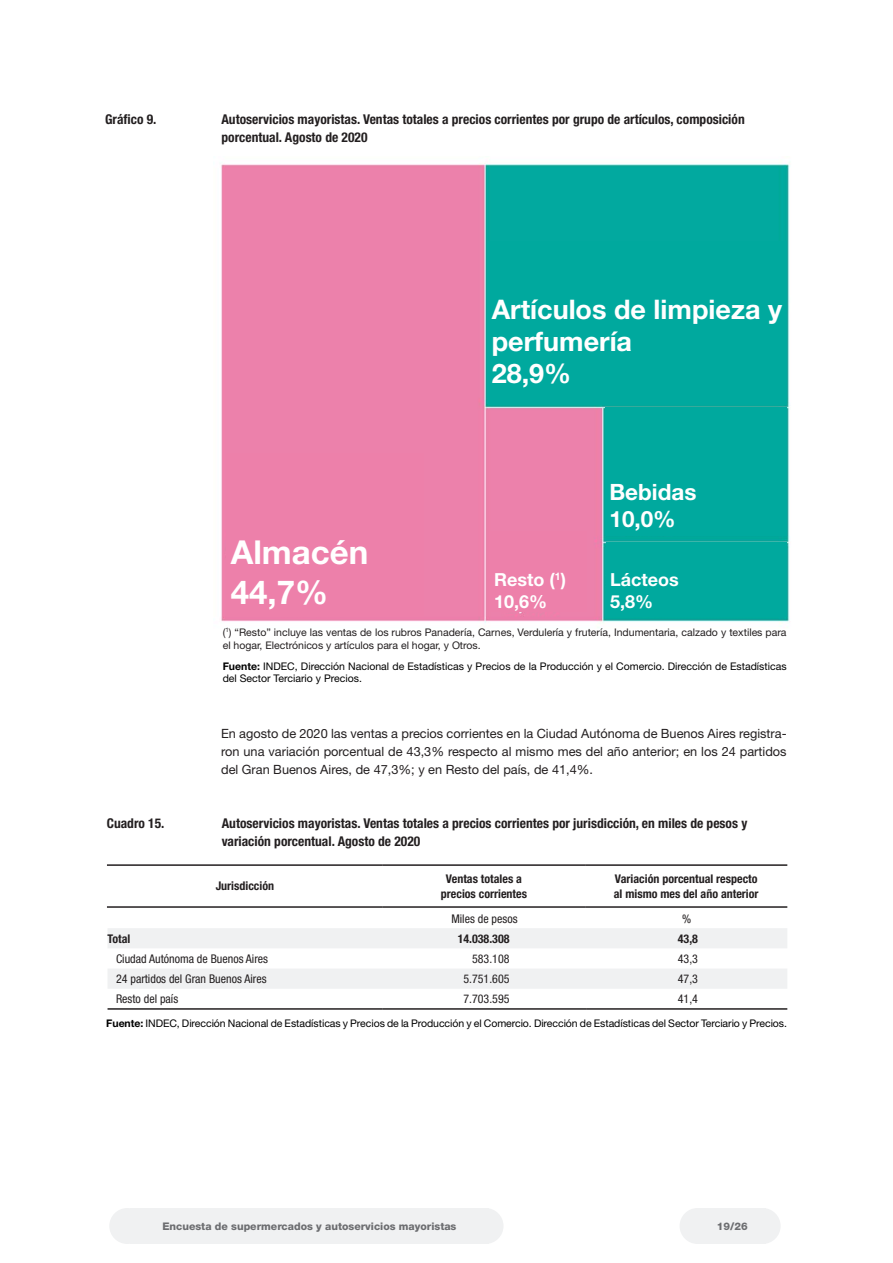
<style>
.page{position:relative;width:893px;height:1263px;background:#fff}
.page>*{position:absolute;margin:0;border:0;box-sizing:border-box;transform-origin:0 0}
.t1{font:700 33px "Helvetica Neue LT Std";color:#fff}
.t2{font:700 27px/32.4px "Helvetica Neue LT Std";color:#fff}
.t3{font:700 22.5px/27px "Helvetica Neue LT Std";color:#fff}
.t4{font:700 18px "Helvetica Neue LT Std";color:#fff}
.t5{font:700 condensed 13.5px/18px "Helvetica Neue LT Std";color:#231f20}
.t6{font:12.75px/18px "Helvetica Neue LT Std";color:#231f20;text-align:justify}
.t7{font:condensed 12px "Helvetica Neue LT Std";color:#231f20}
.t8{font:700 condensed 12px "Helvetica Neue LT Std";color:#231f20}
.t9{font:10.5px/12.6px "Helvetica Neue LT Std";letter-spacing:-.005em;color:#000}
.Llamada{font:10.5px/12.6px "Helvetica Neue LT Std";color:#231f20}
.t10{font:800 10.5px "Helvetica Neue LT Std";color:#6c6d70}
.s1{font-weight:700}
</style>
<div class="page">
<div style="left:680px;top:1208px;width:35px;height:36px;background:#f0f1f2;border-radius:50%"></div>
<div style="left:109px;top:1208px;width:36px;height:36px;background:#f0f1f2;border-radius:50%"></div>
<div style="left:745px;top:1208px;width:36px;height:36px;background:#f0f1f2;border-radius:50%"></div>
<div style="left:468px;top:1208px;width:35px;height:36px;background:#f0f1f2;border-radius:50%"></div>
<div style="left:699px;top:1208px;width:66px;height:36px;background:#f0f1f2"></div>
<div style="left:130px;top:1208px;width:359px;height:36px;background:#f0f1f2"></div>
<img style="left:221px;top:164px;width:569px;height:464px">
<svg style="left:108px;top:928px;width:679px;height:61px"></svg>
<hr style="left:108px;top:1008px;width:275px;height:2px;background:#231f20">
<hr style="left:383px;top:1008px;width:203px;height:2px;background:#231f20">
<hr style="left:586px;top:1008px;width:201px;height:2px;background:#231f20">
<hr style="left:107px;top:864px;width:276px;height:2px;background:#231f20">
<hr style="left:383px;top:864px;width:202px;height:2px;background:#231f20">
<hr style="left:585px;top:864px;width:202px;height:2px;background:#231f20">
<hr style="left:107px;top:906px;width:276px;height:2px;background:#231f20">
<hr style="left:383px;top:906px;width:202px;height:2px;background:#231f20">
<hr style="left:585px;top:906px;width:202px;height:2px;background:#231f20">
<div style="left:490px;top:531px;width:97px;height:81px;background:#ed80aa"></div>
<div style="left:227px;top:453px;width:197px;height:164px;background:#ed80aa"></div>
<div style="left:487px;top:241px;width:299px;height:164px;background:#00a99e"></div>
<div style="left:605px;top:408px;width:182px;height:128px;background:#00a99e"></div>
<div style="left:606px;top:542px;width:181px;height:74px;background:#00a99e"></div>
<p class="t5" style="left:105px;top:110px;width:53px">Gráfico 9.</p>
<p class="t5" style="left:221px;top:110px;width:525px">Autoservicios mayoristas. Ventas totales a precios corrientes por grupo de artículos, composición porcentual. Agosto de 2020</p>
<p class="t2" style="left:492px;top:292px;width:292px">Artículos de limpieza y perfumería</p>
<p class="t2" style="left:492px;top:357px;width:81px">28,9%</p>
<p class="t1" style="left:231px;top:532px;width:139px">Almacén</p>
<p class="t1" style="left:231px;top:572px;width:99px">44,7%</p>
<p class="t4" style="left:494px;top:569px;width:73px">Resto (<sup>1</sup>)</p>
<p class="t4" style="left:494px;top:590px;width:55px">10,6%</p>
<p class="t3" style="left:609px;top:478px;width:89px">Bebidas<br>10,0%</p>
<p class="t4" style="left:610px;top:569px;width:70px">Lácteos</p>
<p class="t4" style="left:610px;top:590px;width:45px">5,8%</p>
<p class="Llamada" style="left:223px;top:626px;width:565px">(<sup>1</sup>) “Resto” incluye las ventas de los rubros Panadería, Carnes, Verdulería y frutería, Indumentaria, calzado y textiles para el hogar, Electrónicos y artículos para el hogar, y Otros.</p>
<p class="t9" style="left:223px;top:659px;width:565px"><span class="s1">Fuente:</span> INDEC, Dirección Nacional de Estadísticas y Precios de la Producción y el Comercio. Dirección de Estadísticas del Sector Terciario y Precios.</p>
<p class="t6" style="left:221px;top:724px;width:567px">En agosto de 2020 las ventas a precios corrientes en la Ciudad Autónoma de Buenos Aires registra&shy;ron una variación porcentual de 43,3% respecto al mismo mes del año anterior; en los 24 partidos del Gran Buenos Aires, de 47,3%; y en Resto del país, de 41,4%.</p>
<p class="t5" style="left:107px;top:814px;width:59px">Cuadro 15.</p>
<p class="t5" style="left:222px;top:814px;width:527px">Autoservicios mayoristas. Ventas totales a precios corrientes por jurisdicción, en miles de pesos y variación porcentual. Agosto de 2020</p>
<p class="t8" style="left:216px;top:879px;width:60px">Jurisdicción</p>
<p class="t8" style="left:446px;top:872px;width:78px">Ventas totales a</p>
<p class="t8" style="left:441px;top:886px;width:88px">precios corrientes</p>
<p class="t8" style="left:615px;top:872px;width:144px">Variación porcentual respecto</p>
<p class="t8" style="left:614px;top:886px;width:146px">al mismo mes del año anterior</p>
<p class="t7" style="left:451px;top:911px;width:68px">Miles de pesos</p>
<p class="t7" style="left:682px;top:911px;width:11px">%</p>
<p class="t8" style="left:108px;top:931px;width:24px">Total</p>
<p class="t8" style="left:458px;top:931px;width:53px">14.038.308</p>
<p class="t8" style="left:678px;top:931px;width:22px">43,8</p>
<p class="t7" style="left:116px;top:951px;width:154px">Ciudad Autónoma de Buenos Aires</p>
<p class="t7" style="left:472px;top:951px;width:39px">583.108</p>
<p class="t7" style="left:678px;top:951px;width:22px">43,3</p>
<p class="t7" style="left:116px;top:972px;width:152px">24 partidos del Gran Buenos Aires</p>
<p class="t7" style="left:463px;top:972px;width:48px">5.751.605</p>
<p class="t7" style="left:678px;top:972px;width:22px">47,3</p>
<p class="t7" style="left:116px;top:991px;width:64px">Resto del país</p>
<p class="t7" style="left:463px;top:991px;width:48px">7.703.595</p>
<p class="t7" style="left:678px;top:991px;width:22px">41,4</p>
<p class="t9" style="left:106px;top:1017px;width:682px"><span class="s1">Fuente:</span> INDEC, Dirección Nacional de Estadísticas y Precios de la Producción y el Comercio. Dirección de Estadísticas del Sector Terciario y Precios.</p>
<p class="t10" style="left:162px;top:1220px;width:296px">Encuesta de supermercados y autoservicios mayoristas</p>
<p class="t10" style="left:717px;top:1220px;width:32px">19/26</p>
</div>
